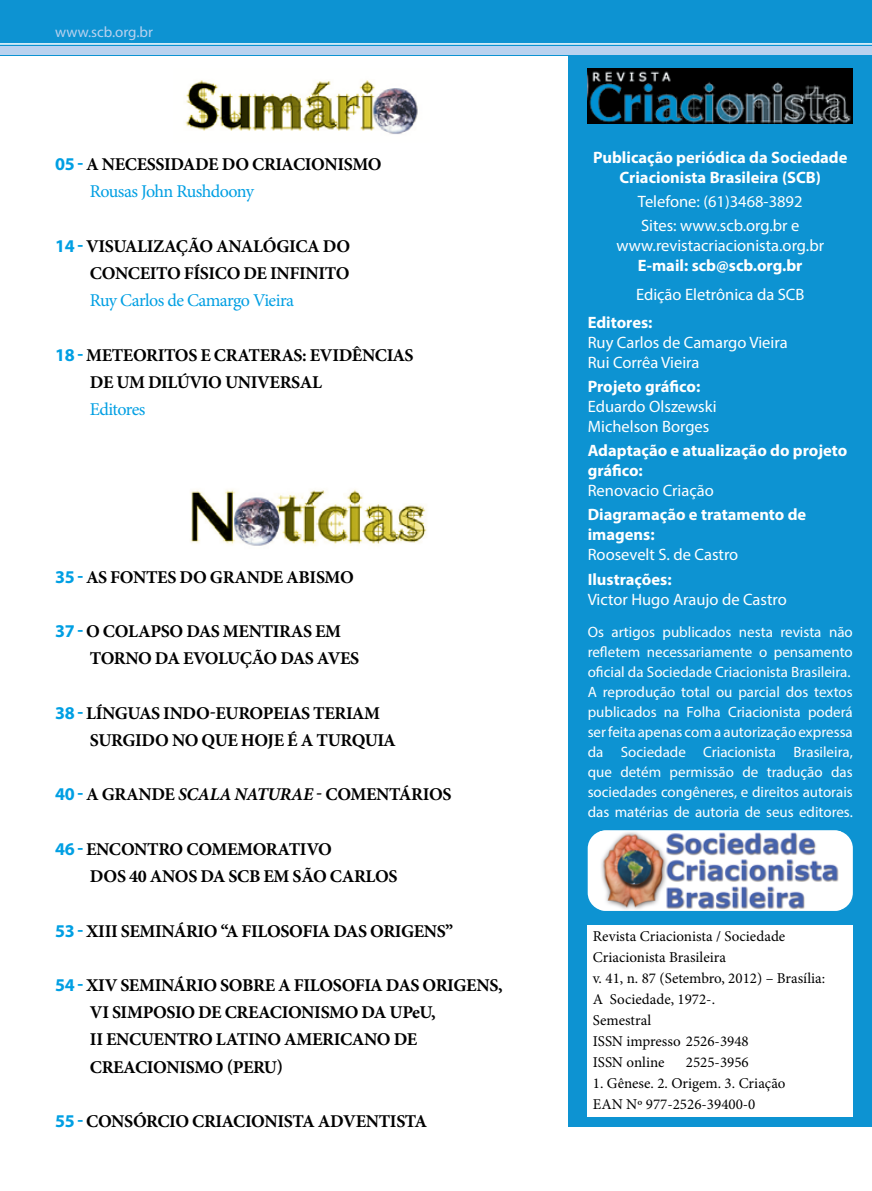
<style>
.page{position:relative;width:872px;height:1191px;background:#fff}
.page>*{position:absolute;margin:0;border:0;box-sizing:border-box;transform-origin:0 0}
.t1{font:700 18px/27.2px "Minion Pro";letter-spacing:-.02em;color:#000}
.t2{font:18px "Minion Pro";letter-spacing:-.035em;color:#009fe3}
.t3{font:16.5px/20px "Myriad Pro";color:#fff}
.t4{font:700 16.5px/20px "Myriad Pro";color:#fff}
.t5{font:15px/20px "Myriad Pro";color:#fff}
.t6{font:15px/21px "Minion Pro";color:#000}
.t7{font:15px "Myriad Pro";color:#b9d2ef}
.s1{font-family:"Myriad Pro";color:#009fe3}
.s2{font-weight:400;color:#009fe3}
.s3{font-style:italic}
</style>
<div class="page">
<div style="left:0;top:0;width:872px;height:55px;background:#0d93d2"></div>
<div style="left:0;top:47px;width:872px;height:8px;background:#b9d2ef"></div>
<hr style="left:0;top:43px;width:872px;height:2px;background:#fff">
<img style="left:185px;top:80px;width:233px;height:54px">
<img style="left:190px;top:489px;width:237px;height:57px">
<div style="left:568px;top:55px;width:304px;height:1072px;background:#0d93d2"></div>
<img style="left:587px;top:68px;width:266px;height:56px">
<div style="left:587px;top:830px;width:266px;height:80px;background:#fff;border-radius:18px"></div>
<img style="left:599px;top:830px;width:242px;height:80px">
<div style="left:587px;top:925px;width:266px;height:191px;background:#fff"></div>
<p class="t7" style="left:55px;top:23px;width:99px">www.scb.org.br</p>
<p class="t1" style="left:90px;top:150px;width:293px;text-indent:-35px"><span class="s1">05 -</span> A NECESSIDADE DO CRIACIONISMO<br><span class="s2">Rousas John Rushdoony</span></p>
<p class="t1" style="left:55px;top:232px;width:297px;text-align:right"><span class="s1">14 -</span> VISUALIZAÇÃO ANALÓGICA DO<br>CONCEITO FÍSICO DE INFINITO</p>
<p class="t2" style="left:90px;top:288px;width:206px">Ruy Carlos de Camargo Vieira</p>
<p class="t1" style="left:90px;top:341px;width:325px;text-indent:-35px"><span class="s1">18 -</span> METEORITOS E CRATERAS: EVIDÊNCIAS<br>DE UM DILÚVIO UNIVERSAL</p>
<p class="t2" style="left:90px;top:397px;width:57px">Editores</p>
<p class="t1" style="left:55px;top:563px;width:300px"><span class="s1">35 -</span> AS FONTES DO GRANDE ABISMO</p>
<p class="t1" style="left:90px;top:617px;width:271px;text-indent:-35px"><span class="s1">37 -</span> O COLAPSO DAS MENTIRAS EM<br>TORNO DA EVOLUÇÃO DAS AVES</p>
<p class="t1" style="left:90px;top:699px;width:308px;text-indent:-35px"><span class="s1">38 -</span> LÍNGUAS INDO-EUROPEIAS TERIAM<br>SURGIDO NO QUE HOJE É A TURQUIA</p>
<p class="t1" style="left:55px;top:781px;width:398px"><span class="s1">40 -</span> A GRANDE <span class="s3">SCALA NATURAE</span> - COMENTÁRIOS</p>
<p class="t1" style="left:90px;top:835px;width:309px;text-indent:-35px"><span class="s1">46 -</span> ENCONTRO COMEMORATIVO<br>DOS 40 ANOS DA SCB EM SÃO CARLOS</p>
<p class="t1" style="left:55px;top:917px;width:399px"><span class="s1">53 -</span> XIII SEMINÁRIO “A FILOSOFIA DAS ORIGENS”</p>
<p class="t1" style="left:90px;top:971px;width:414px;text-indent:-35px"><span class="s1">54 -</span> XIV SEMINÁRIO SOBRE A FILOSOFIA DAS ORIGENS, VI SIMPOSIO DE CREACIONISMO DA UPeU,<br>II ENCUENTRO LATINO AMERICANO DE CREACIONISMO (PERU)</p>
<p class="t1" style="left:55px;top:1107px;width:373px"><span class="s1">55 -</span> CONSÓRCIO CRIACIONISTA ADVENTISTA</p>
<p class="t4" style="left:593px;top:147px;width:256px;text-align:center">Publicação periódica da Sociedade<br>Criacionista Brasileira (SCB)</p>
<p class="t3" style="left:638px;top:189px;width:166px;line-height:24.2px">Telefone: (61)3468-3892<br>Sites: www.scb.org.br e</p>
<p class="t3" style="left:616px;top:235px;width:209px">www.revistacriacionista.org.br</p>
<p class="t4" style="left:638px;top:255px;width:166px">E-mail: scb@scb.org.br</p>
<p class="t3" style="left:636px;top:284px;width:170px">Edição Eletrônica da SCB</p>
<p class="t4" style="left:587px;top:312px;width:66px">Editores:</p>
<p class="t3" style="left:587px;top:332px;width:201px">Ruy Carlos de Camargo Vieira<br>Rui Corrêa Vieira</p>
<p class="t4" style="left:587px;top:376px;width:114px">Projeto gráfico:</p>
<p class="t3" style="left:587px;top:396px;width:130px">Eduardo Olszewski<br>Michelson Borges</p>
<p class="t4" style="left:587px;top:440px;width:261px">Adaptação e atualização do projeto gráfico:</p>
<p class="t3" style="left:587px;top:480px;width:128px">Renovacio Criação</p>
<p class="t4" style="left:587px;top:504px;width:220px">Diagramação e tratamento de imagens:</p>
<p class="t3" style="left:587px;top:544px;width:152px">Roosevelt S. de Castro</p>
<p class="t4" style="left:587px;top:568px;width:85px">Ilustrações:</p>
<p class="t3" style="left:587px;top:589px;width:201px">Victor Hugo Araujo de Castro</p>
<p class="t5" style="left:587px;top:622px;width:267px">Os artigos publicados nesta revista não refletem necessariamente o pensamento oficial da Sociedade Criacionista Brasileira.<br>A reprodução total ou parcial dos textos publicados na Folha Criacionista poderá ser feita apenas com a autorização expressa da Sociedade Criacionista Brasileira, que detém permissão de tradução das sociedades congêneres, e direitos autorais das matérias de autoria de seus editores.</p>
<p class="t6" style="left:593px;top:926px;width:234px">Revista Criacionista / Sociedade<br>Criacionista Brasileira<br>v. 41, n. 87 (Setembro, 2012) – Brasília:<br>A Sociedade, 1972-.<br>Semestral<br>ISSN impresso 2526-3948<br>ISSN online</p>
<p class="t6" style="left:686px;top:1052px;width:64px">2525-3956</p>
<p class="t6" style="left:593px;top:1073px;width:194px">1. Gênese. 2. Origem. 3. Criação<br>EAN Nº 977-2526-39400-0</p>
</div>
